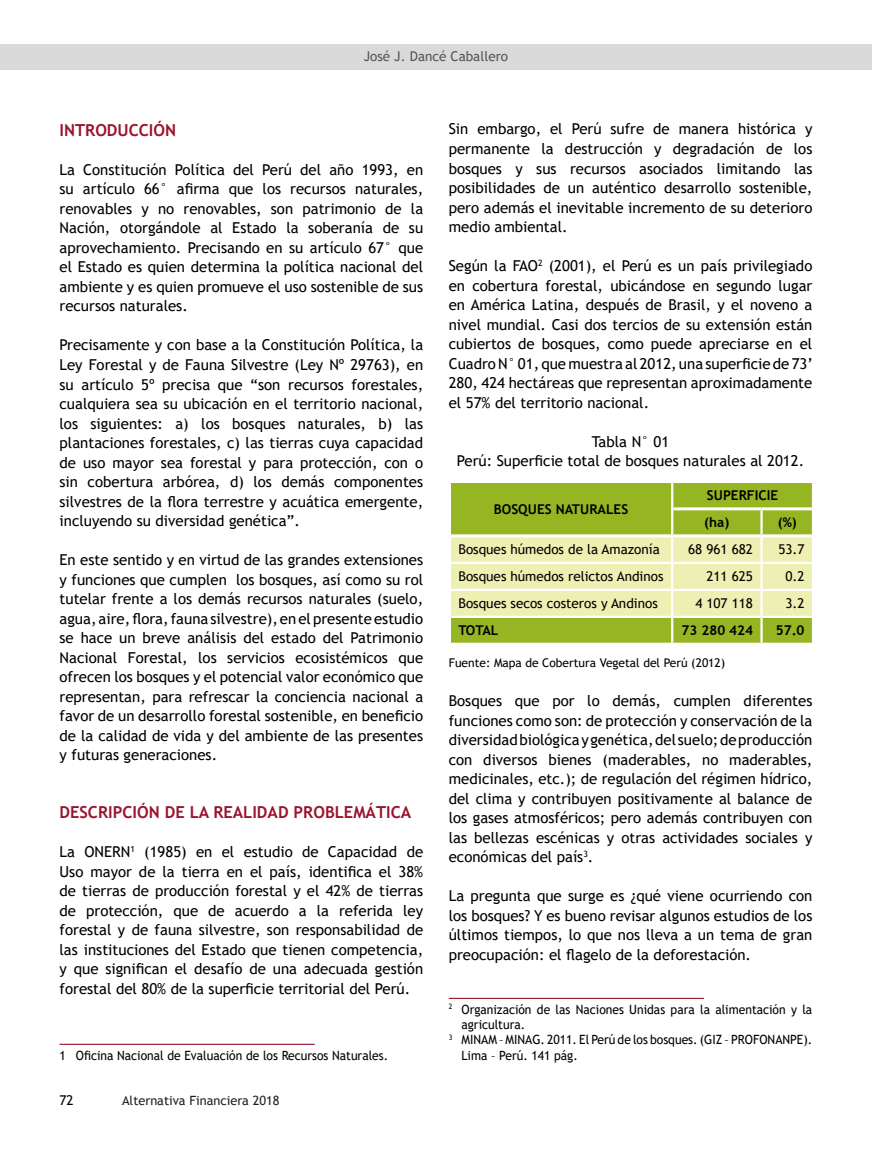
<style>
.page{position:relative;width:872px;height:1149px;background:#fff}
.page>*{position:absolute;margin:0;border:0;box-sizing:border-box;transform-origin:0 0}
.t1{font:700 16.5px "Trebuchet MS";color:#9a142e}
.t2{font:15px/19.5px "Trebuchet MS";color:#000;text-align:justify}
.t3{font:13.5px "Trebuchet MS";color:#000}
.t4{font:700 13.5px/27px "Trebuchet MS";color:#000}
.t5{font:13.5px "Trebuchet MS";color:#575756}
.t6{font:12.75px "Trebuchet MS";color:#000;scale:.95 1}
.PIE_DE_PAGINA{font:12.75px "Trebuchet MS";color:#231f20}
.t7{font:12px "Trebuchet MS";color:#000}
</style>
<div class="page">
<div style="left:0;top:45px;width:872px;height:25px;background:#dadada"></div>
<hr style="left:60px;top:1043px;width:255px;height:1px;background:#9a142e">
<div style="left:451px;top:483px;width:361px;height:159px;background:#96b522"></div>
<div style="left:451px;top:537px;width:361px;height:78px;background:#eeefb2"></div>
<hr style="left:671px;top:537px;width:2px;height:24px;background:#fff">
<hr style="left:760px;top:537px;width:2px;height:24px;background:#fff">
<hr style="left:671px;top:564px;width:2px;height:24px;background:#fff">
<hr style="left:760px;top:564px;width:2px;height:24px;background:#fff">
<hr style="left:671px;top:590px;width:2px;height:25px;background:#fff">
<hr style="left:760px;top:590px;width:2px;height:25px;background:#fff">
<hr style="left:449px;top:561px;width:223px;height:3px;background:#fff">
<hr style="left:672px;top:561px;width:89px;height:3px;background:#fff">
<hr style="left:761px;top:561px;width:53px;height:3px;background:#fff">
<hr style="left:449px;top:588px;width:223px;height:2px;background:#fff">
<hr style="left:672px;top:588px;width:89px;height:2px;background:#fff">
<hr style="left:761px;top:588px;width:53px;height:2px;background:#fff">
<hr style="left:671px;top:483px;width:2px;height:25px;background:#fff">
<hr style="left:671px;top:508px;width:2px;height:26px;background:#fff">
<hr style="left:760px;top:510px;width:2px;height:24px;background:#fff">
<hr style="left:451px;top:534px;width:221px;height:3px;background:#fff">
<hr style="left:673px;top:507px;width:88px;height:3px;background:#fff">
<hr style="left:761px;top:507px;width:51px;height:3px;background:#fff">
<hr style="left:672px;top:534px;width:89px;height:3px;background:#fff">
<hr style="left:761px;top:534px;width:51px;height:3px;background:#fff">
<hr style="left:449px;top:615px;width:223px;height:2px;background:#fff">
<hr style="left:672px;top:615px;width:89px;height:2px;background:#fff">
<hr style="left:671px;top:617px;width:2px;height:25px;background:#fff">
<hr style="left:761px;top:615px;width:53px;height:2px;background:#fff">
<hr style="left:760px;top:617px;width:2px;height:25px;background:#fff">
<hr style="left:449px;top:997px;width:255px;height:1px;background:#9a142e">
<p class="t5" style="left:364px;top:48px;width:146px">José J. Dancé Caballero</p>
<p class="t1" style="left:60px;top:120px;width:118px">INTRODUCCIÓN</p>
<p class="t2" style="left:60px;top:160px;width:365px">La Constitución Política del Perú del año 1993, en su artículo 66° afirma que los recursos naturales, renovables y no renovables, son patrimonio de la Nación, otorgándole al Estado la soberanía de su aprovechamiento. Precisando en su artículo 67° que el Estado es quien determina la política nacional del ambiente y es quien promueve el uso sostenible de sus recursos naturales.</p>
<p class="t2" style="left:60px;top:335px;width:365px">Precisamente y con base a la Constitución Política, la Ley Forestal y de Fauna Silvestre (Ley Nº 29763), en su artículo 5º precisa que “son recursos forestales, cualquiera sea su ubicación en el territorio nacional, los siguientes: a) los bosques naturales, b) las plantaciones forestales, c) las tierras cuya capacidad de uso mayor sea forestal y para protección, con o sin cobertura arbórea, d) los demás componentes silvestres de la flora terrestre y acuática emergente, incluyendo su diversidad genética”.</p>
<p class="t2" style="left:60px;top:550px;width:365px">En este sentido y en virtud de las grandes extensiones y funciones que cumplen los bosques, así como su rol tutelar frente a los demás recursos naturales (suelo, agua, aire, flora, fauna silvestre), en el presente estudio se hace un breve análisis del estado del Patrimonio Nacional Forestal, los servicios ecosistémicos que ofrecen los bosques y el potencial valor económico que representan, para refrescar la conciencia nacional a favor de un desarrollo forestal sostenible, en beneficio de la calidad de vida y del ambiente de las presentes y futuras generaciones.</p>
<p class="t1" style="left:60px;top:801px;width:353px">DESCRIPCIÓN DE LA REALIDAD PROBLEMÁTICA</p>
<p class="t2" style="left:60px;top:841px;width:365px">La ONERN<sup>1</sup> (1985) en el estudio de Capacidad de Uso mayor de la tierra en el país, identifica el 38% de tierras de producción forestal y el 42% de tierras de protección, que de acuerdo a la referida ley forestal y de fauna silvestre, son responsabilidad de las instituciones del Estado que tienen competencia, y que significan el desafío de una adecuada gestión forestal del 80% de la superficie territorial del Perú.</p>
<p class="t6" style="left:60px;top:1046px;width:347px">1 Oficina Nacional de Evaluación de los Recursos Naturales.</p>
<p class="t3" style="left:60px;top:1091px;width:16px">72</p>
<p class="t3" style="left:122px;top:1091px;width:161px">Alternativa Finaciera 2018</p>
<p class="PIE_DE_PAGINA" style="left:122px;top:1092px;width:159px">Alternativa Financiera 2018</p>
<p class="t2" style="left:449px;top:119px;width:365px">Sin embargo, el Perú sufre de manera histórica y permanente la destrucción y degradación de los bosques y sus recursos asociados limitando las posibilidades de un auténtico desarrollo sostenible, pero además el inevitable incremento de su deterioro medio ambiental.</p>
<p class="t2" style="left:449px;top:256px;width:366px">Según la FAO<sup>2</sup> (2001), el Perú es un país privilegiado en cobertura forestal, ubicándose en segundo lugar en América Latina, después de Brasil, y el noveno a nivel mundial. Casi dos tercios de su extensión están cubiertos de bosques, como puede apreciarse en el Cuadro N° 01, que muestra al 2012, una superficie de 73’ 280, 424 hectáreas que representan aproximadamente el 57% del territorio nacional.</p>
<p class="t2" style="left:457px;top:431px;width:349px;text-align:center">Tabla N° 01<br>Perú: Superficie total de bosques naturales al 2012.</p>
<p class="t4" style="left:494px;top:495px;width:136px">BOSQUES NATURALES</p>
<p class="t4" style="left:704px;top:482px;width:75px">SUPERFICIE (ha)</p>
<p class="t4" style="left:777px;top:509px;width:21px">(%)</p>
<p class="t3" style="left:458px;top:541px;width:203px">Bosques húmedos de la Amazonía</p>
<p class="t3" style="left:688px;top:541px;width:66px">68 961 682</p>
<p class="t3" style="left:778px;top:541px;width:28px">53.7</p>
<p class="t3" style="left:458px;top:568px;width:207px">Bosques húmedos relictos Andinos</p>
<p class="t3" style="left:706px;top:568px;width:48px">211 625</p>
<p class="t3" style="left:785px;top:568px;width:21px">0.2</p>
<p class="t3" style="left:458px;top:594px;width:201px">Bosques secos costeros y Andinos</p>
<p class="t3" style="left:695px;top:594px;width:59px">4 107 118</p>
<p class="t3" style="left:785px;top:594px;width:21px">3.2</p>
<p class="t4" style="left:458px;top:616px;width:41px">TOTAL</p>
<p class="t4" style="left:681px;top:616px;width:73px">73 280 424</p>
<p class="t4" style="left:776px;top:616px;width:30px">57.0</p>
<p class="t7" style="left:449px;top:655px;width:278px">Fuente: Mapa de Cobertura Vegetal del Perú (2012)</p>
<p class="t2" style="left:449px;top:690px;width:365px">Bosques que por lo demás, cumplen diferentes funciones como son: de protección y conservación de la diversidad biológica y genética, del suelo; de producción con diversos bienes (maderables, no maderables, medicinales, etc.); de regulación del régimen hídrico, del clima y contribuyen positivamente al balance de los gases atmosféricos; pero además contribuyen con las bellezas escénicas y otras actividades sociales y económicas del país<sup>3</sup>.</p>
<p class="t2" style="left:449px;top:885px;width:365px">La pregunta que surge es ¿qué viene ocurriendo con los bosques? Y es bueno revisar algunos estudios de los últimos tiempos, lo que nos lleva a un tema de gran preocupación: el flagelo de la deforestación.</p>
<p class="t6" style="left:449px;top:1000px;width:384px"><sup>2</sup> Organización de las Naciones Unidas para la alimentación y la</p>
<p class="t6" style="left:461px;top:1016px;width:69px">agricultura.</p>
<p class="t6" style="left:449px;top:1031px;width:384px"><sup>3</sup> MINAM – MINAG. 2011. El Perú de los bosques. (GIZ – PROFONANPE).</p>
<p class="t6" style="left:461px;top:1046px;width:124px">Lima – Perú. 141 pág.</p>
</div>
